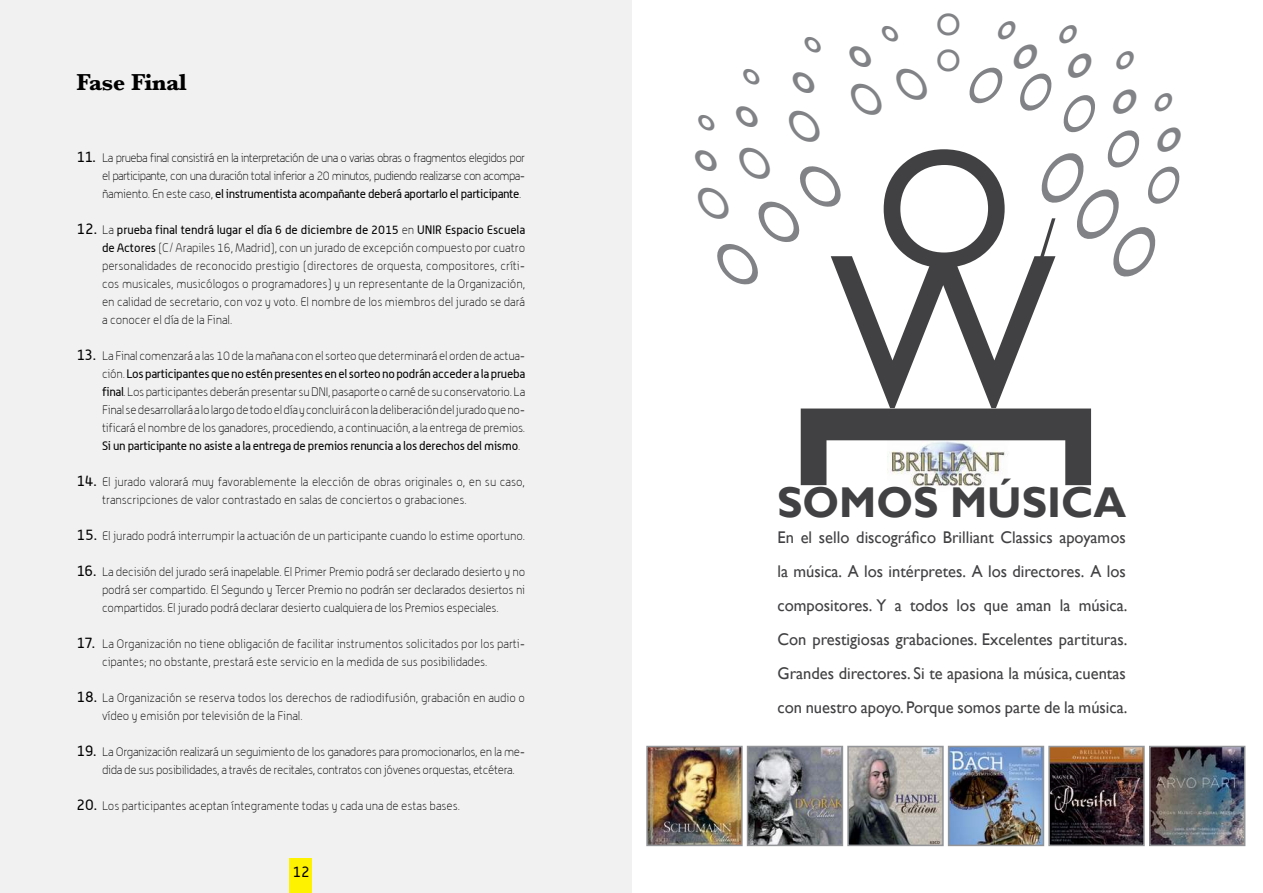
<style>
.page{position:relative;width:1263px;height:893px;background:#fff}
.page>*{position:absolute;margin:0;border:0;box-sizing:border-box;transform-origin:0 0}
.t1{font:321.75px "Gill Sans";color:#414042}
.t2{font:221.7px "Gill Sans";color:#414042}
.t3{font:169.2px "Gill Sans";color:#414042}
.t4{font:300 77.7px "Gill Sans";color:#414042}
.t5{font:700 43.05px "Gill Sans";color:#414042}
.t6{font:30.75px "Gill Sans";color:#808285}
.t7{font:700 24px "Baskerville MT Std";letter-spacing:-.02em;color:#000}
.t8{font:16.95px/33.9px "Gill Sans";color:#414042;text-align:justify}
.t9{font:15px "Alwyn";color:#000}
.t10{font:100 12px/18px "Alwyn";letter-spacing:-.005em;color:#000;text-align:justify}
.t11{font:100 12px/18px "Alwyn";letter-spacing:-.03em;color:#000}
.s1{font-weight:400;font-size:15px}
.s2{font-weight:400}
</style>
<div class="page">
<div style="left:0;top:0;width:631px;height:893px;background:#f1f1f2"></div>
<div style="left:289px;top:858px;width:23px;height:35px;background:#fff200"></div>
<img style="left:888px;top:440px;width:120px;height:46px">
<img style="left:649px;top:749px;width:91px;height:94px">
<div style="left:646px;top:746px;width:97px;height:100px;border:2px solid #939598"></div>
<img style="left:750px;top:749px;width:90px;height:94px">
<div style="left:747px;top:746px;width:96px;height:100px;border:2px solid #939598"></div>
<img style="left:850px;top:749px;width:91px;height:94px">
<div style="left:847px;top:746px;width:97px;height:100px;border:2px solid #939598"></div>
<img style="left:951px;top:749px;width:90px;height:94px">
<div style="left:948px;top:746px;width:96px;height:100px;border:2px solid #939598"></div>
<img style="left:1051px;top:749px;width:91px;height:94px">
<div style="left:1048px;top:746px;width:97px;height:100px;border:2px solid #939598"></div>
<img style="left:1152px;top:749px;width:90px;height:94px">
<div style="left:1149px;top:746px;width:96px;height:100px;border:2px solid #939598"></div>
<h3 class="t7" style="left:77px;top:69px;width:112px">Fase Final</h3>
<p class="t10" style="left:102px;top:149px;width:425px;text-indent:-26px"><span class="s1">11.</span> La prueba final consistirá en la interpretación de una o varias obras o fragmentos elegidos por el participante, con una duración total inferior a 20 minutos, pudiendo realizarse con acompa&shy;ñamiento. En este caso, <span class="s2">el instrumentista acompañante deberá aportarlo el participante</span>.</p>
<p class="t10" style="left:102px;top:221px;width:425px;text-indent:-26px"><span class="s1">12.</span> La <span class="s2">prueba final tendrá lugar el día 6 de diciembre de 2015</span> en <span class="s2">UNIR Espacio Escuela de Actores</span> (C/ Arapiles 16, Madrid), con un jurado de excepción compuesto por cuatro personalidades de reconocido prestigio (directores de orquesta, compositores, críti&shy;cos musicales, musicólogos o programadores) y un representante de la Organización, en calidad de secretario, con voz y voto. El nombre de los miembros del jurado se dará a conocer el día de la Final.</p>
<p class="t10" style="left:102px;top:347px;width:425px;text-indent:-26px"><span class="s1">13.</span> La Final comenzará a las 10 de la mañana con el sorteo que determinará el orden de actua&shy;ción. <span class="s2">Los participantes que no estén presentes en el sorteo no podrán acceder a la prueba final</span>. Los participantes deberán presentar su DNI, pasaporte o carné de su conservatorio. La Final se desarrollará a lo largo de todo el día y concluirá con la deliberación del jurado que no&shy;tificará el nombre de los ganadores, procediendo, a continuación, a la entrega de premios.<br><span class="s2">Si un participante no asiste a la entrega de premios renuncia a los derechos del mismo</span>.</p>
<p class="t10" style="left:102px;top:473px;width:425px;text-indent:-26px"><span class="s1">14.</span> El jurado valorará muy favorablemente la elección de obras originales o, en su caso, transcripciones de valor contrastado en salas de conciertos o grabaciones.</p>
<p class="t10" style="left:77px;top:527px;width:450px"><span class="s1">15.</span> El jurado podrá interrumpir la actuación de un participante cuando lo estime oportuno.</p>
<p class="t10" style="left:102px;top:563px;width:425px;text-indent:-26px"><span class="s1">16.</span> La decisión del jurado será inapelable. El Primer Premio podrá ser declarado desierto y no podrá ser compartido. El Segundo y Tercer Premio no podrán ser declarados desiertos ni compartidos. El jurado podrá declarar desierto cualquiera de los Premios especiales.</p>
<p class="t10" style="left:102px;top:635px;width:425px;text-indent:-26px"><span class="s1">17.</span> La Organización no tiene obligación de facilitar instrumentos solicitados por los parti&shy;cipantes; no obstante, prestará este servicio en la medida de sus posibilidades.</p>
<p class="t10" style="left:102px;top:689px;width:425px;text-indent:-26px"><span class="s1">18.</span> La Organización se reserva todos los derechos de radiodifusión, grabación en audio o vídeo y emisión por televisión de la Final.</p>
<p class="t11" style="left:102px;top:743px;width:425px;text-indent:-26px"><span class="s1">19.</span> La Organización realizará un seguimiento de los ganadores para promocionarlos, en la me&shy;dida de sus posibilidades, a través de recitales, contratos con jóvenes orquestas, etcétera.</p>
<p class="t10" style="left:77px;top:797px;width:385px"><span class="s1">20.</span> Los participantes aceptan íntegramente todas y cada una de estas bases.</p>
<p class="t9" style="left:292px;top:863px;width:19px">12</p>
<h3 class="t6" style="left:936px;top:7px;width:26px">O</h3>
<h3 class="t6" style="left:936px;top:42px;width:26px">O</h3>
<h3 class="t3" style="left:876px;top:111px;width:137px">O</h3>
<h3 class="t4" style="left:1035px;top:185px;width:23px">/</h3>
<h2 class="t2" style="left:831px;top:204px;width:226px">W</h2>
<h1 class="t1" style="left:725px;top:490px;width:112px;rotate:-90deg">]</h1>
<h3 class="t5" style="left:777px;top:477px;width:350px">SOMOS MÚSICA</h3>
<h3 class="t8" style="left:777px;top:521px;width:350px">En el sello discográfico Brilliant Classics apoyamos</h3>
<p class="t8" style="left:777px;top:555px;width:351px">la música. A los intérpretes. A los directores. A los compositores. Y a todos los que aman la música.<br>Con prestigiosas grabaciones. Excelentes partituras.<br>Grandes directores. Si te apasiona la música, cuentas con nuestro apoyo. Porque somos parte de la música.</p>
</div>
